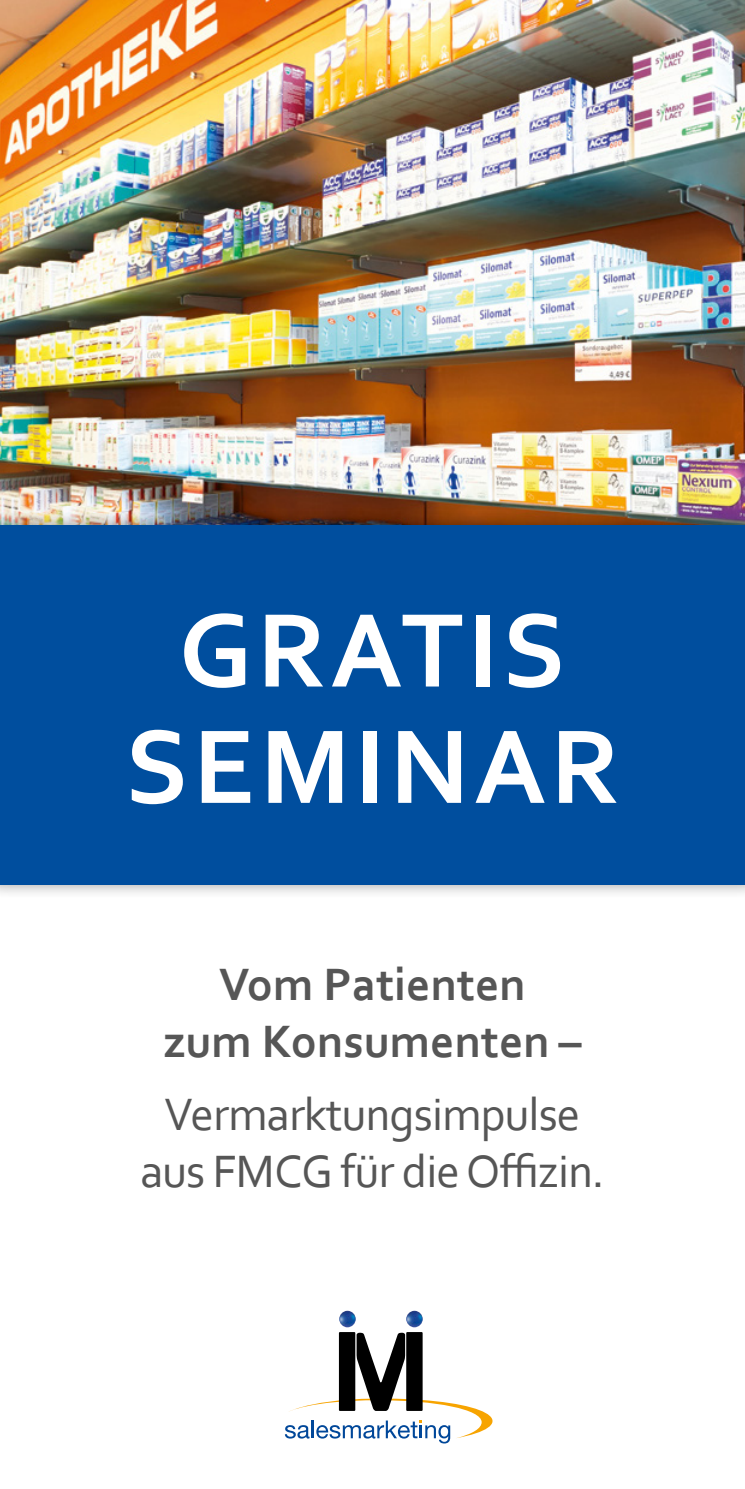
<style>
.page{position:relative;width:745px;height:1489px;background:#fff}
.page>*{position:absolute;margin:0;border:0;box-sizing:border-box;transform-origin:0 0}
.t1{font:700 109.75px/116.2px "Corbel";letter-spacing:.04em;color:#fff;text-align:center}
.t2{font:47.5px/57px "Corbel";letter-spacing:-.02em;color:#565656;text-align:center}
.t3{font:700 47.5px/57px "Corbel";color:#565656;text-align:center}
</style>
<div class="page">
<img style="left:0;top:0;width:744px;height:509px">
<div style="left:0;top:509px;width:744px;height:390px;background:#000;opacity:.4"></div>
<div style="left:0;top:524px;width:744px;height:360px;background:#004e9e"></div>
<svg style="left:285px;top:1332px;width:207px;height:111px"></svg>
<img style="left:406px;top:1310px;width:16px;height:17px;border-radius:8px">
<img style="left:339px;top:1310px;width:16px;height:17px;border-radius:8px">
<h1 class="t1" style="left:125px;top:589px;width:495px">GRATIS<br>SEMINAR</h1>
<p class="t3" style="left:163px;top:954px;width:419px">Vom Patienten<br>zum Konsumenten –</p>
<p class="t2" style="left:140px;top:1084px;width:466px">Vermarktungsimpulse aus FMCG für die Offizin.</p>
</div>
